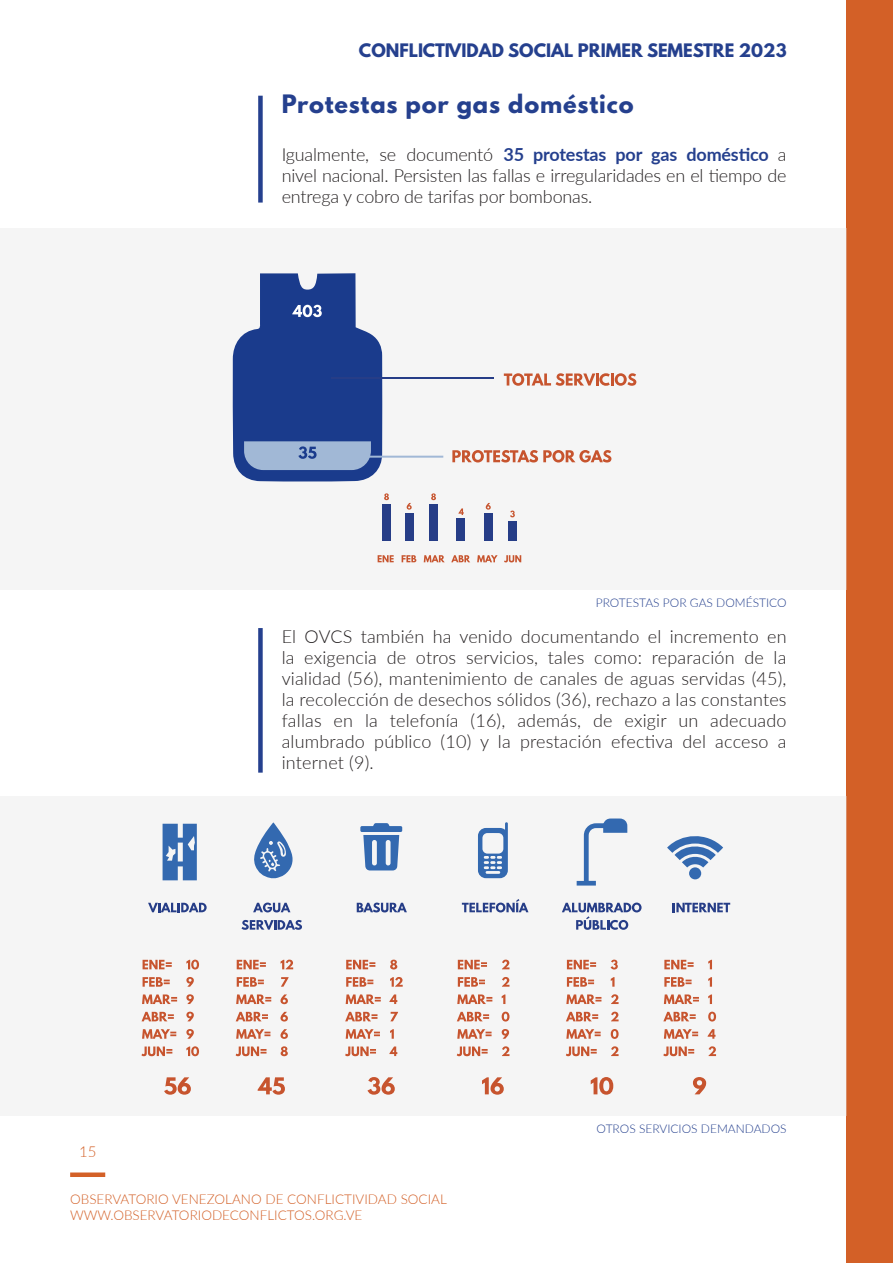
<style>
.page{position:relative;width:893px;height:1263px;background:#fff}
.page>*{position:absolute;margin:0;border:0;box-sizing:border-box;transform-origin:0 0}
.t1{font:700 22.5px "League Spartan";letter-spacing:.04em;color:#25408e}
.t2{font:300 18px/21px "Lato";letter-spacing:-.01em;color:#231f20;text-align:justify}
.t3{font:700 16.5px "League Spartan";color:#25408e}
.t4{font:300 15px "Lato";color:#d36027}
.t5{font:300 13.5px/16.2px "Lato";color:#d36027}
.t6{font:300 12px "Lato";color:#25408e}
.s1{font-weight:700;color:#25408e}
</style>
<div class="page">
<div style="left:846px;top:0;width:47px;height:1263px;background:#d36027"></div>
<div style="left:70px;top:1172px;width:35px;height:5px;background:#d36027"></div>
<div style="left:258px;top:96px;width:5px;height:107px;background:#25408e"></div>
<div style="left:258px;top:628px;width:5px;height:145px;background:#25408e"></div>
<div style="left:0;top:229px;width:846px;height:361px;background:#f5f5f5"></div>
<svg style="left:452px;top:450px;width:159px;height:12px"></svg>
<svg style="left:504px;top:373px;width:132px;height:13px"></svg>
<hr style="left:331px;top:377px;width:162px;height:2px;background:#263d87">
<svg style="left:233px;top:273px;width:210px;height:209px"></svg>
<div style="left:484px;top:514px;width:9px;height:27px;background:#263d87"></div>
<svg style="left:378px;top:555px;width:16px;height:7px"></svg>
<svg style="left:402px;top:555px;width:14px;height:7px"></svg>
<svg style="left:424px;top:555px;width:21px;height:7px"></svg>
<svg style="left:451px;top:555px;width:19px;height:7px"></svg>
<svg style="left:477px;top:555px;width:21px;height:7px"></svg>
<svg style="left:504px;top:555px;width:17px;height:7px"></svg>
<div style="left:382px;top:504px;width:9px;height:37px;background:#263d87"></div>
<div style="left:429px;top:504px;width:9px;height:37px;background:#263d87"></div>
<div style="left:405px;top:514px;width:9px;height:27px;background:#263d87"></div>
<div style="left:456px;top:519px;width:9px;height:22px;background:#263d87"></div>
<div style="left:508px;top:521px;width:9px;height:20px;background:#263d87"></div>
<svg style="left:384px;top:493px;width:5px;height:7px"></svg>
<svg style="left:407px;top:503px;width:5px;height:7px"></svg>
<svg style="left:431px;top:493px;width:5px;height:7px"></svg>
<svg style="left:458px;top:508px;width:6px;height:7px"></svg>
<svg style="left:486px;top:503px;width:5px;height:7px"></svg>
<svg style="left:510px;top:511px;width:5px;height:6px"></svg>
<div style="left:0;top:796px;width:846px;height:320px;background:#f5f5f5"></div>
<svg style="left:164px;top:1077px;width:27px;height:18px"></svg>
<svg style="left:143px;top:960px;width:29px;height:9px"></svg>
<svg style="left:143px;top:977px;width:27px;height:10px"></svg>
<svg style="left:142px;top:994px;width:35px;height:10px"></svg>
<svg style="left:142px;top:1012px;width:32px;height:9px"></svg>
<svg style="left:142px;top:1029px;width:34px;height:10px"></svg>
<svg style="left:141px;top:1046px;width:31px;height:10px"></svg>
<svg style="left:186px;top:960px;width:13px;height:9px"></svg>
<svg style="left:186px;top:977px;width:8px;height:10px"></svg>
<svg style="left:186px;top:994px;width:8px;height:10px"></svg>
<svg style="left:186px;top:1012px;width:8px;height:9px"></svg>
<svg style="left:186px;top:1029px;width:8px;height:10px"></svg>
<svg style="left:186px;top:1046px;width:13px;height:10px"></svg>
<svg style="left:258px;top:1077px;width:27px;height:18px"></svg>
<svg style="left:237px;top:960px;width:29px;height:9px"></svg>
<svg style="left:237px;top:977px;width:27px;height:10px"></svg>
<svg style="left:236px;top:994px;width:35px;height:10px"></svg>
<svg style="left:236px;top:1012px;width:32px;height:9px"></svg>
<svg style="left:236px;top:1029px;width:34px;height:10px"></svg>
<svg style="left:236px;top:1046px;width:30px;height:10px"></svg>
<svg style="left:281px;top:960px;width:12px;height:9px"></svg>
<svg style="left:281px;top:977px;width:8px;height:10px"></svg>
<svg style="left:280px;top:994px;width:8px;height:10px"></svg>
<svg style="left:280px;top:1012px;width:8px;height:9px"></svg>
<svg style="left:280px;top:1029px;width:8px;height:10px"></svg>
<svg style="left:281px;top:1046px;width:7px;height:10px"></svg>
<svg style="left:368px;top:1077px;width:27px;height:18px"></svg>
<svg style="left:346px;top:960px;width:29px;height:9px"></svg>
<svg style="left:346px;top:977px;width:27px;height:10px"></svg>
<svg style="left:346px;top:994px;width:35px;height:10px"></svg>
<svg style="left:345px;top:1012px;width:32px;height:9px"></svg>
<svg style="left:346px;top:1029px;width:34px;height:10px"></svg>
<svg style="left:345px;top:1046px;width:31px;height:10px"></svg>
<svg style="left:390px;top:960px;width:7px;height:9px"></svg>
<svg style="left:390px;top:977px;width:13px;height:10px"></svg>
<svg style="left:389px;top:994px;width:8px;height:10px"></svg>
<svg style="left:390px;top:1012px;width:8px;height:9px"></svg>
<svg style="left:390px;top:1029px;width:4px;height:10px"></svg>
<svg style="left:389px;top:1046px;width:8px;height:10px"></svg>
<svg style="left:482px;top:1077px;width:22px;height:18px"></svg>
<svg style="left:458px;top:960px;width:29px;height:9px"></svg>
<svg style="left:458px;top:977px;width:27px;height:10px"></svg>
<svg style="left:457px;top:994px;width:35px;height:10px"></svg>
<svg style="left:457px;top:1012px;width:32px;height:9px"></svg>
<svg style="left:457px;top:1029px;width:35px;height:10px"></svg>
<svg style="left:457px;top:1046px;width:31px;height:10px"></svg>
<svg style="left:502px;top:960px;width:7px;height:9px"></svg>
<svg style="left:502px;top:977px;width:7px;height:10px"></svg>
<svg style="left:502px;top:994px;width:3px;height:10px"></svg>
<svg style="left:502px;top:1012px;width:7px;height:9px"></svg>
<svg style="left:502px;top:1029px;width:7px;height:10px"></svg>
<svg style="left:502px;top:1046px;width:7px;height:10px"></svg>
<svg style="left:591px;top:1077px;width:22px;height:18px"></svg>
<svg style="left:567px;top:960px;width:29px;height:9px"></svg>
<svg style="left:567px;top:977px;width:27px;height:10px"></svg>
<svg style="left:566px;top:994px;width:35px;height:10px"></svg>
<svg style="left:566px;top:1012px;width:32px;height:9px"></svg>
<svg style="left:566px;top:1029px;width:35px;height:10px"></svg>
<svg style="left:566px;top:1046px;width:31px;height:10px"></svg>
<svg style="left:611px;top:960px;width:7px;height:9px"></svg>
<svg style="left:611px;top:977px;width:3px;height:10px"></svg>
<svg style="left:611px;top:994px;width:8px;height:10px"></svg>
<svg style="left:611px;top:1012px;width:8px;height:9px"></svg>
<svg style="left:611px;top:1029px;width:8px;height:10px"></svg>
<svg style="left:611px;top:1046px;width:8px;height:10px"></svg>
<svg style="left:693px;top:1077px;width:13px;height:17px"></svg>
<svg style="left:664px;top:960px;width:30px;height:9px"></svg>
<svg style="left:664px;top:977px;width:28px;height:10px"></svg>
<svg style="left:664px;top:994px;width:35px;height:10px"></svg>
<svg style="left:663px;top:1012px;width:33px;height:9px"></svg>
<svg style="left:664px;top:1029px;width:34px;height:10px"></svg>
<svg style="left:663px;top:1046px;width:31px;height:10px"></svg>
<svg style="left:708px;top:960px;width:4px;height:9px"></svg>
<svg style="left:708px;top:977px;width:4px;height:10px"></svg>
<svg style="left:708px;top:994px;width:4px;height:10px"></svg>
<svg style="left:708px;top:1012px;width:8px;height:9px"></svg>
<svg style="left:708px;top:1029px;width:7px;height:10px"></svg>
<svg style="left:708px;top:1046px;width:8px;height:10px"></svg>
<svg style="left:148px;top:903px;width:59px;height:9px"></svg>
<svg style="left:253px;top:902px;width:37px;height:10px"></svg>
<svg style="left:241px;top:920px;width:61px;height:10px"></svg>
<svg style="left:357px;top:902px;width:50px;height:10px"></svg>
<svg style="left:462px;top:899px;width:66px;height:13px"></svg>
<svg style="left:562px;top:902px;width:80px;height:28px"></svg>
<svg style="left:673px;top:903px;width:57px;height:9px"></svg>
<svg style="left:478px;top:822px;width:30px;height:56px"></svg>
<svg style="left:254px;top:822px;width:39px;height:56px"></svg>
<svg style="left:360px;top:823px;width:42px;height:47px"></svg>
<svg style="left:163px;top:824px;width:34px;height:56px;background:#5984bd"></svg>
<svg style="left:577px;top:818px;width:50px;height:67px"></svg>
<svg style="left:667px;top:836px;width:56px;height:31px"></svg>
<div style="left:689px;top:867px;width:12px;height:12px;background:#3369b0;border-radius:50%"></div>
<p class="t3" style="left:359px;top:42px;width:429px">CONFLICTIVIDAD SOCIAL PRIMER SEMESTRE 2023</p>
<p class="t1" style="left:282px;top:93px;width:353px">Protestas por gas doméstico</p>
<p class="t2" style="left:282px;top:143px;width:506px">Igualmente, se documentó <span class="s1">35 protestas por gas doméstico</span> a nivel nacional. Persisten las fallas e irregularidades en el tiempo de entrega y cobro de tarifas por bombonas.</p>
<p class="t6" style="left:596px;top:595px;width:192px">PROTESTAS POR GAS DOMÉSTICO</p>
<p class="t2" style="left:282px;top:625px;width:506px">El OVCS también ha venido documentando el incremento en la exigencia de otros servicios, tales como: reparación de la vialidad (56), mantenimiento de canales de aguas servidas (45), la recolección de desechos sólidos (36), rechazo a las constantes fallas en la telefonía (16), además, de exigir un adecuado alumbrado público (10) y la prestación efectiva del acceso a internet (9).</p>
<p class="t4" style="left:79px;top:1141px;width:19px">15</p>
<p class="t5" style="left:70px;top:1191px;width:378px">OBSERVATORIO VENEZOLANO DE CONFLICTIVIDAD SOCIAL<br>WWW.OBSERVATORIODECONFLICTOS.ORG.VE</p>
<p class="t6" style="left:597px;top:1120px;width:191px">OTROS SERVICIOS DEMANDADOS</p>
</div>
